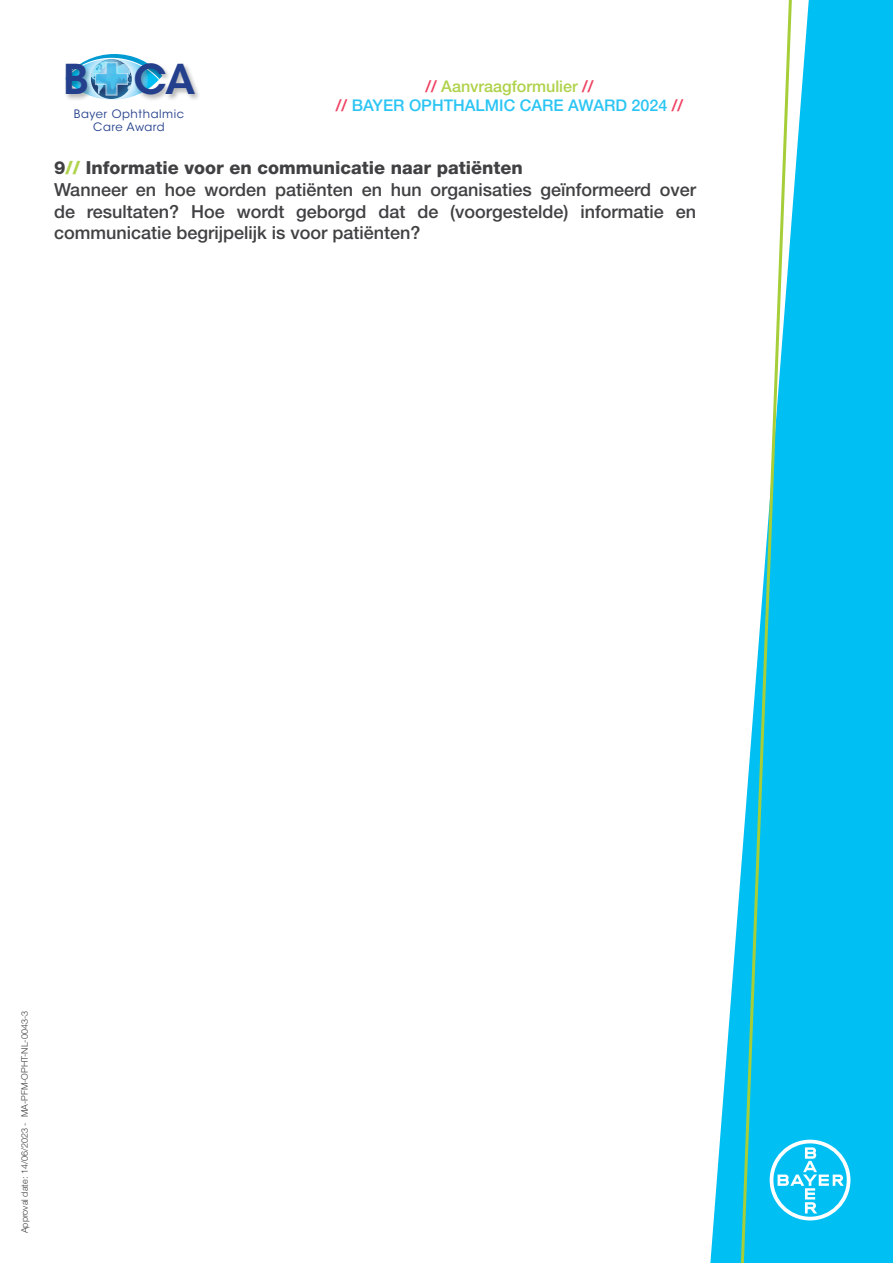
<style>
.page{position:relative;width:893px;height:1263px;background:#fff}
.page>*{position:absolute;margin:0;border:0;box-sizing:border-box;transform-origin:0 0}
.t1{font:600 40.8px "ITC Avant Garde Std";color:#243f8c}
.t2{font:500 18px/21.6px "Helvetica Neue LT Std";color:#414042}
.t3{font:500 16.05px/19.4px "Helvetica Neue LT Std";color:#2bc5f4;text-align:center}
.t4{font:11.55px/13.8px "ITC Avant Garde Std";letter-spacing:.05em;color:#243f8c;text-align:center}
.t5{font:300 9px "Helvetica Neue LT Std";color:#414042}
.s1{color:#ef4061}
.s2{color:#afd24a}
.s3{font-weight:800}
.s4{font-weight:800;color:#afd24a}
</style>
<div class="page">
<svg style="left:710px;top:0;width:183px;height:1263px;fill:#00c0f3"></svg>
<svg style="left:738px;top:0;width:56px;height:1263px"></svg>
<svg style="left:770px;top:1140px;width:80px;height:80px"></svg>
<img style="left:162px;top:65px;width:37px;height:35px">
<img style="left:65px;top:54px;width:97px;height:46px">
<h1 class="t1" style="left:63px;top:53px;width:134px">B CA</h1>
<p class="t4" style="left:74px;top:107px;width:112px">Bayer Ophthalmic<br>Care Award</p>
<p class="t3" style="left:336px;top:76px;width:349px"><span class="s1">//</span> <span class="s2">Aanvraagformulier</span> <span class="s1">//<br>//</span> BAYER OPHTHALMIC CARE AWARD 2024 <span class="s1">//</span></p>
<p class="t2" style="left:54px;top:157px;width:644px"><span class="s3">9</span><span class="s4">//</span> <span class="s3">Informatie voor en communicatie naar patiënten<br></span>Wanneer en hoe worden patiënten en hun organisaties geïnformeerd over de resultaten? Hoe wordt geborgd dat de (voorgestelde) informatie en communicatie begrijpelijk is voor patiënten?</p>
<p class="t5" style="left:19px;top:1233px;width:224px;rotate:-90deg">Approval date: 14/06/2023 - MA-PFM-OPHT-NL-0043-3</p>
</div>
